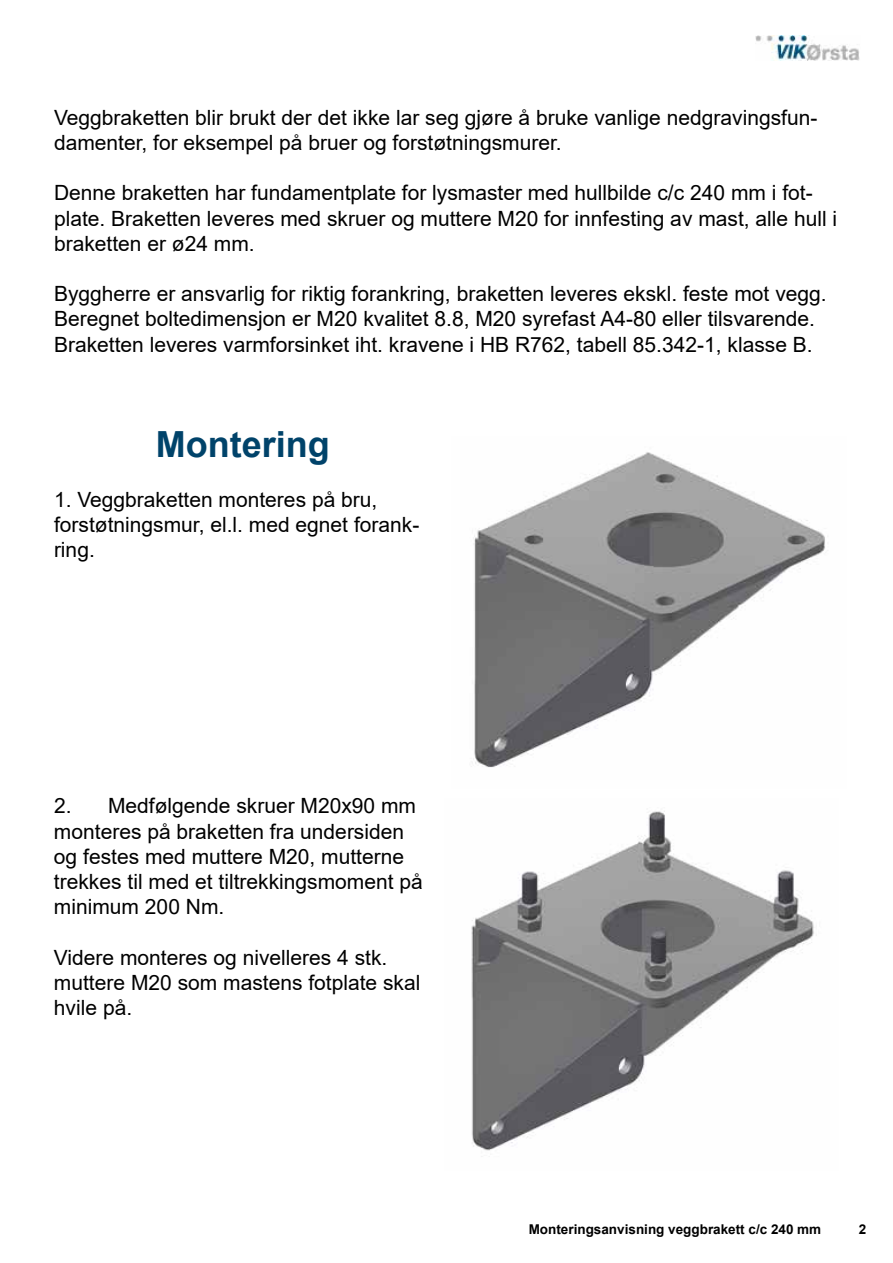
<style>
.page{position:relative;width:893px;height:1263px;background:#fff}
.page>*{position:absolute;margin:0;border:0;box-sizing:border-box;transform-origin:0 0}
.t1{font:700 36px "Arial";color:#00436a}
.t2{font:21px/25.2px "Arial";color:#000}
.t3{font:700 13.5px "Arial";color:#000}
</style>
<div class="page">
<img style="left:755px;top:36px;width:105px;height:24px">
<img style="left:472px;top:452px;width:353px;height:316px">
<img style="left:471px;top:811px;width:346px;height:346px">
<p class="t2" style="left:54px;top:105px;width:765px">Veggbraketten blir brukt der det ikke lar seg gjøre å bruke vanlige nedgravingsfun&shy;damenter, for eksempel på bruer og forstøtningsmurer.</p>
<p class="t2" style="left:54px;top:180px;width:785px">Denne braketten har fundamentplate for lysmaster med hullbilde c/c 240 mm i fot&shy;plate. Braketten leveres med skruer og muttere M20 for innfesting av mast, alle hull i braketten er ø24 mm.</p>
<p class="t2" style="left:54px;top:281px;width:774px">Byggherre er ansvarlig for riktig forankring, braketten leveres ekskl. feste mot vegg.<br>Beregnet boltedimensjon er M20 kvalitet 8.8, M20 syrefast A4-80 eller tilsvarende.<br>Braketten leveres varmforsinket iht. kravene i HB R762, tabell 85.342-1, klasse B.</p>
<h1 class="t1" style="left:156px;top:418px;width:175px">Montering</h1>
<p class="t2" style="left:54px;top:487px;width:367px">1. Veggbraketten monteres på bru, forstøtningsmur, el.l. med egnet forank&shy;ring.</p>
<p class="t2" style="left:54px;top:793px;width:370px">2. Medfølgende skruer M20x90 mm monteres på braketten fra undersiden og festes med muttere M20, mutterne trekkes til med et tiltrekkingsmoment på minimum 200 Nm.</p>
<p class="t2" style="left:54px;top:944px;width:368px">Videre monteres og nivelleres 4 stk. muttere M20 som mastens fotplate skal hvile på.</p>
<p class="t3" style="left:529px;top:1219px;width:294px">Monteringsanvisning veggbrakett c/c 240 mm</p>
<p class="t3" style="left:859px;top:1219px;width:9px">2</p>
</div>
